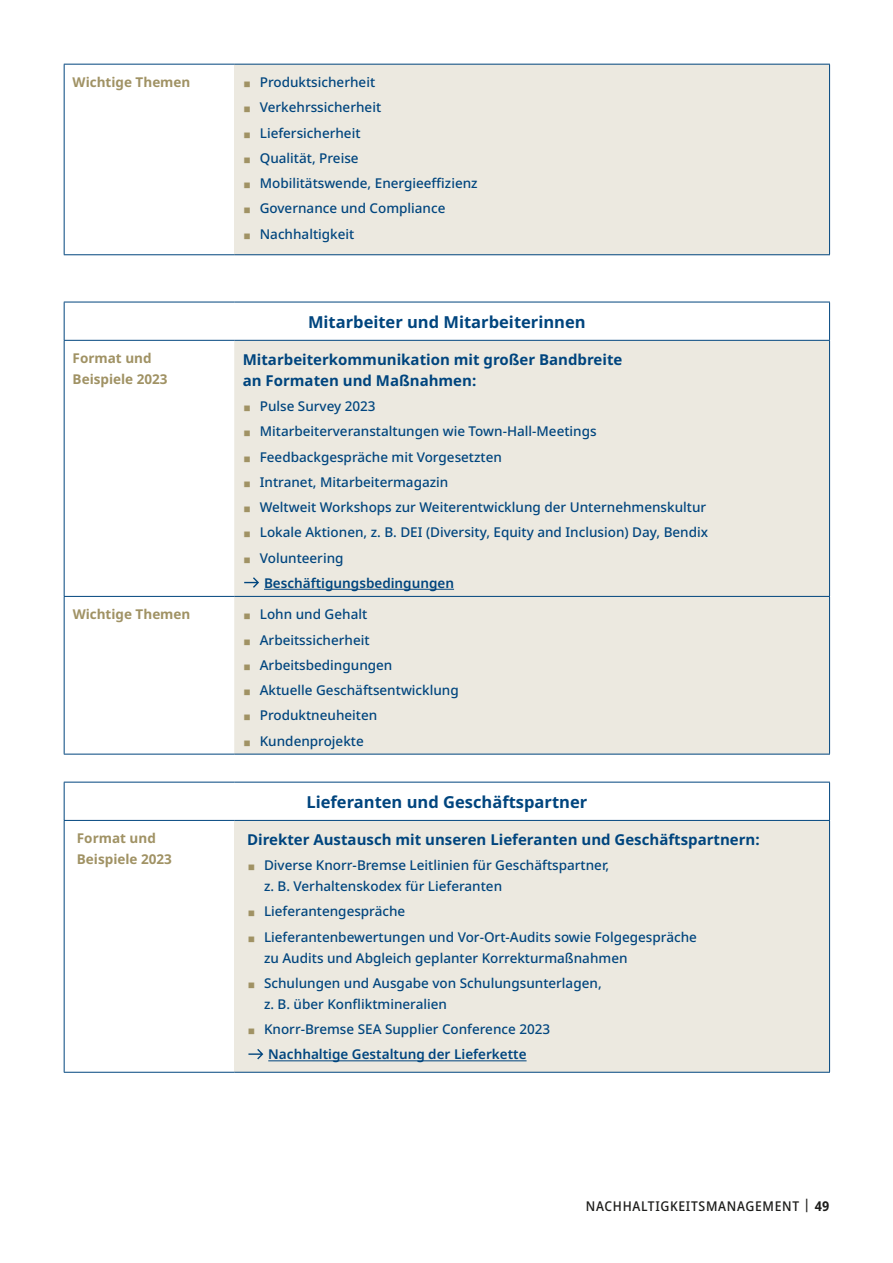
<style>
.page{position:relative;width:893px;height:1263px;background:#fff}
.page>*{position:absolute;margin:0;border:0;box-sizing:border-box;transform-origin:0 0}
.t1{font:700 16.5px "Noto Sans";color:#00457e}
.t2{font:700 15px/21px "Noto Sans";color:#00457e}
.t3{font:500 13.5px/25.2px "Noto Sans";color:#00457e}
.t4{font:700 13.5px/21px "Noto Sans";color:#a09264}
.t5{font:600 13.5px "Noto Sans";color:#00457e}
.t6{font:500 semi-condensed 13.5px "Noto Sans";letter-spacing:.05em;color:#1d1d1b}
.s1{color:#a09264}
.s2{font-weight:700}
</style>
<div class="page">
<div style="left:234px;top:64px;width:596px;height:191px;background:#ece9e0"></div>
<hr style="left:234px;top:64px;width:596px;height:1px;background:#00457e">
<hr style="left:234px;top:254px;width:596px;height:1px;background:#00457e">
<hr style="left:64px;top:64px;width:170px;height:1px;background:#00457e">
<hr style="left:64px;top:65px;width:1px;height:189px;background:#00457e">
<hr style="left:64px;top:254px;width:170px;height:1px;background:#00457e">
<hr style="left:829px;top:65px;width:1px;height:189px;background:#00457e">
<div style="left:234px;top:341px;width:595px;height:413px;background:#ece9e0"></div>
<hr style="left:829px;top:302px;width:1px;height:38px;background:#00457e">
<hr style="left:64px;top:302px;width:170px;height:1px;background:#00457e">
<hr style="left:64px;top:302px;width:1px;height:38px;background:#00457e">
<hr style="left:234px;top:302px;width:596px;height:1px;background:#00457e">
<hr style="left:64px;top:340px;width:170px;height:1px;background:#00457e">
<hr style="left:64px;top:341px;width:1px;height:255px;background:#00457e">
<hr style="left:234px;top:340px;width:596px;height:1px;background:#00457e">
<hr style="left:829px;top:341px;width:1px;height:255px;background:#00457e">
<hr style="left:64px;top:596px;width:170px;height:1px;background:#00457e">
<hr style="left:64px;top:597px;width:1px;height:157px;background:#00457e">
<hr style="left:234px;top:596px;width:596px;height:1px;background:#00457e">
<hr style="left:829px;top:597px;width:1px;height:157px;background:#00457e">
<hr style="left:64px;top:754px;width:170px;height:1px;background:#00457e">
<hr style="left:234px;top:754px;width:596px;height:1px;background:#00457e">
<hr style="left:264px;top:589px;width:190px;height:1px;background:#00457e">
<svg style="left:244px;top:577px;width:15px;height:11px"></svg>
<div style="left:234px;top:820px;width:596px;height:252px;background:#ece9e0"></div>
<hr style="left:829px;top:782px;width:1px;height:38px;background:#00457e">
<hr style="left:64px;top:782px;width:170px;height:1px;background:#00457e">
<hr style="left:64px;top:782px;width:1px;height:38px;background:#00457e">
<hr style="left:234px;top:782px;width:596px;height:1px;background:#00457e">
<hr style="left:64px;top:820px;width:170px;height:1px;background:#00457e">
<hr style="left:64px;top:821px;width:1px;height:251px;background:#00457e">
<hr style="left:234px;top:820px;width:596px;height:1px;background:#00457e">
<hr style="left:829px;top:821px;width:1px;height:251px;background:#00457e">
<hr style="left:64px;top:1072px;width:170px;height:1px;background:#00457e">
<hr style="left:234px;top:1072px;width:596px;height:1px;background:#00457e">
<hr style="left:268px;top:1060px;width:259px;height:1px;background:#00457e">
<svg style="left:248px;top:1049px;width:15px;height:10px"></svg>
<p class="t4" style="left:73px;top:72px;width:119px">Wichtige Themen</p>
<p class="t3" style="left:243px;top:70px;width:236px"><span class="s1">◼</span> Produktsicherheit<br><span class="s1">◼</span> Verkehrssicherheit<br><span class="s1">◼</span> Liefersicherheit<br><span class="s1">◼</span> Qualität, Preise<br><span class="s1">◼</span> Mobilitätswende, Energieeffizienz <span class="s1">◼</span> Governance und Compliance<br><span class="s1">◼</span> Nachhaltigkeit</p>
<p class="t1" style="left:308px;top:311px;width:279px">Mitarbeiter und Mitarbeiterinnen</p>
<p class="t4" style="left:73px;top:348px;width:97px">Format und<br>Beispiele 2023</p>
<p class="t2" style="left:243px;top:349px;width:381px">Mitarbeiterkommunikation mit großer Bandbreite an Formaten und Maßnahmen:</p>
<p class="t3" style="left:243px;top:394px;width:134px"><span class="s1">◼</span> Pulse Survey 2023</p>
<p class="t3" style="left:243px;top:419px;width:355px"><span class="s1">◼</span> Mitarbeiterveranstaltungen wie Town-Hall-Meetings</p>
<p class="t3" style="left:243px;top:444px;width:261px"><span class="s1">◼</span> Feedbackgespräche mit Vorgesetzten</p>
<p class="t3" style="left:243px;top:470px;width:207px"><span class="s1">◼</span> Intranet, Mitarbeitermagazin</p>
<p class="t3" style="left:243px;top:495px;width:465px"><span class="s1">◼</span> Weltweit Workshops zur Weiterentwicklung der Unternehmenskultur</p>
<p class="t3" style="left:243px;top:520px;width:467px"><span class="s1">◼</span> Lokale Aktionen, z. B. DEI (Diversity, Equity and Inclusion) Day, Bendix</p>
<p class="t3" style="left:243px;top:545px;width:102px"><span class="s1">◼</span> Volunteering</p>
<p class="t5" style="left:264px;top:573px;width:192px">Beschäftigungsbedingungen</p>
<p class="t4" style="left:73px;top:604px;width:119px">Wichtige Themen</p>
<p class="t3" style="left:243px;top:602px;width:218px"><span class="s1">◼</span> Lohn und Gehalt<br><span class="s1">◼</span> Arbeitssicherheit<br><span class="s1">◼</span> Arbeitsbedingungen<br><span class="s1">◼</span> Aktuelle Geschäftsentwicklung <span class="s1">◼</span> Produktneuheiten<br><span class="s1">◼</span> Kundenprojekte</p>
<p class="t1" style="left:306px;top:791px;width:282px">Lieferanten und Geschäftspartner</p>
<p class="t4" style="left:77px;top:828px;width:97px">Format und<br>Beispiele 2023</p>
<p class="t2" style="left:247px;top:829px;width:514px">Direkter Austausch mit unseren Lieferanten und Geschäftspartnern:</p>
<p class="t3" style="left:264px;top:855px;width:347px;line-height:21px;text-indent:-17px"><span class="s1">◼</span> Diverse Knorr‑Bremse Leitlinien für Geschäftspartner, z. B. Verhaltenskodex für Lieferanten</p>
<p class="t3" style="left:247px;top:899px;width:451px"><span class="s1">◼</span> Lieferantengespräche<br><span class="s1">◼</span> Lieferantenbewertungen und Vor-Ort-Audits sowie Folgegespräche</p>
<p class="t3" style="left:247px;top:945px;width:382px;text-indent:17px">zu Audits und Abgleich geplanter Korrekturmaßnahmen <span class="s1">◼</span> Schulungen und Ausgabe von Schulungsunterlagen,</p>
<p class="t3" style="left:264px;top:992px;width:185px">z. B. über Konfliktmineralien</p>
<p class="t3" style="left:247px;top:1017px;width:305px"><span class="s1">◼</span> Knorr‑Bremse SEA Supplier Conference 2023</p>
<p class="t5" style="left:268px;top:1045px;width:260px">Nachhaltige Gestaltung der Lieferkette</p>
<p class="t6" style="left:586px;top:1196px;width:29px">NACHH</p>
<p class="t6" style="left:632px;top:1196px;width:68px">ALTIGKEITSM</p>
<p class="t6" style="left:718px;top:1196px;width:113px">ANAGEM ENT | <span class="s2">49</span></p>
</div>
